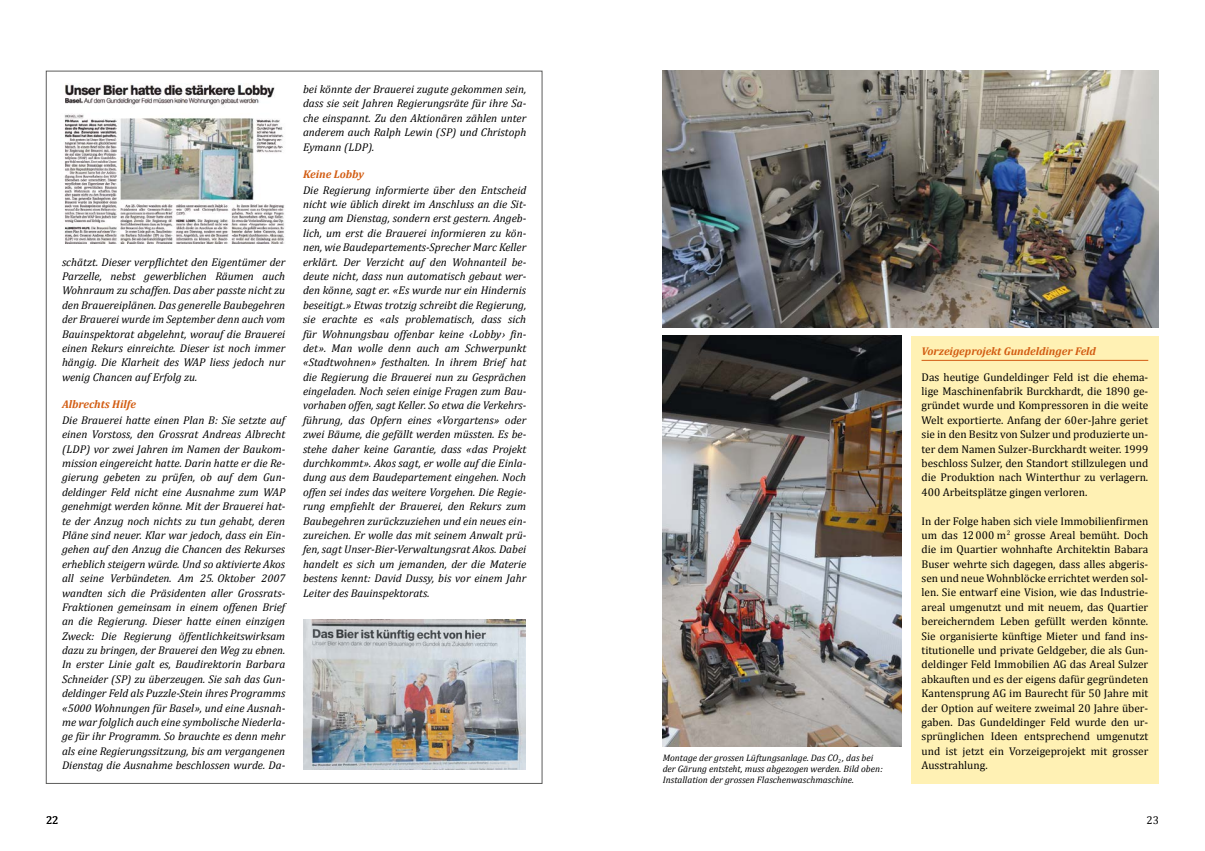
<style>
.page{position:relative;width:1205px;height:851px;background:#fff}
.page>*{position:absolute;margin:0;border:0;box-sizing:border-box;transform-origin:0 0}
.t1{font:italic 11.25px/14.4px "Cambria";color:#000;text-align:justify}
.t2{font:11.25px/14.4px "Cambria";color:#000;text-align:justify}
.t3{font:italic 700 11.25px "Cambria";color:#d25c12}
.t4{font:italic 9.38px/11.2px "Cambria";color:#000}
</style>
<div class="page">
<div style="left:911px;top:336px;width:248px;height:447px;background:#fff1b4"></div>
<hr style="left:921px;top:360px;width:227px;height:1px;background:#d25c12">
<img style="left:663px;top:71px;width:496px;height:256px">
<img style="left:662px;top:336px;width:240px;height:410px">
<img style="left:64px;top:83px;width:220px;height:161px">
<img style="left:303px;top:619px;width:223px;height:150px">
<p class="t1" style="left:62px;top:254px;width:225px">schätzt. Dieser verpflichtet den Eigentümer der Parzelle, nebst gewerblichen Räumen auch Wohnraum zu schaffen. Das aber passte nicht zu den Brauereiplänen. Das generelle Baubegehren der Brauerei wurde im September denn auch vom Bauinspektorat abgelehnt, worauf die Brauerei einen Rekurs einreichte. Dieser ist noch immer hängig. Die Klarheit des WAP liess jedoch nur wenig Chancen auf Erfolg zu.</p>
<p class="t3" style="left:62px;top:396px;width:75px">Albrechts Hilfe</p>
<p class="t1" style="left:62px;top:412px;width:225px">Die Brauerei hatte einen Plan B: Sie setzte auf einen Vorstoss, den Grossrat Andreas Albrecht (LDP) vor zwei Jahren im Namen der Baukom&shy;mission eingereicht hatte. Darin hatte er die Re&shy;gierung gebeten zu prüfen, ob auf dem Gun&shy;deldinger Feld nicht eine Ausnahme zum WAP genehmigt werden könne. Mit der Brauerei hat&shy;te der Anzug noch nichts zu tun gehabt, deren Pläne sind neuer. Klar war jedoch, dass ein Ein&shy;gehen auf den Anzug die Chancen des Rekurses erheblich steigern würde. Und so aktivierte Akos all seine Verbündeten. Am 25. Oktober 2007 wandten sich die Präsidenten aller Grossrats-Fraktionen gemeinsam in einem offenen Brief an die Regierung. Dieser hatte einen einzigen Zweck: Die Regierung öffentlichkeitswirksam dazu zu bringen, der Brauerei den Weg zu ebnen.<br>In erster Linie galt es, Baudirektorin Barbara Schneider (SP) zu überzeugen. Sie sah das Gun&shy;deldinger Feld als Puzzle-Stein ihres Programms «5000 Wohnungen für Basel», und eine Ausnah&shy;me war folglich auch eine symbolische Niederla&shy;ge für ihr Programm. So brauchte es denn mehr als eine Regierungssitzung, bis am vergangenen Dienstag die Ausnahme beschlossen wurde. Da-</p>
<p class="t1" style="left:303px;top:81px;width:225px">bei könnte der Brauerei zugute gekommen sein, dass sie seit Jahren Regierungsräte für ihre Sa&shy;che einspannt. Zu den Aktionären zählen unter anderem auch Ralph Lewin (SP) und Christoph Eymann (LDP).</p>
<p class="t3" style="left:303px;top:166px;width:63px">Keine Lobby</p>
<p class="t1" style="left:303px;top:182px;width:225px">Die Regierung informierte über den Entscheid nicht wie üblich direkt im Anschluss an die Sit&shy;zung am Dienstag, sondern erst gestern. Angeb&shy;lich, um erst die Brauerei informieren zu kön&shy;nen, wie Baudepartements-Sprecher Marc Keller erklärt. Der Verzicht auf den Wohnanteil be&shy;deute nicht, dass nun automatisch gebaut wer&shy;den könne, sagt er. «Es wurde nur ein Hindernis beseitigt.» Etwas trotzig schreibt die Regierung, sie erachte es «als problematisch, dass sich für Wohnungsbau offenbar keine ‹Lobby› fin&shy;det». Man wolle denn auch am Schwerpunkt «Stadtwohnen» festhalten. In ihrem Brief hat die Regierung die Brauerei nun zu Gesprächen eingeladen. Noch seien einige Fragen zum Bau&shy;vorhaben offen, sagt Keller. So etwa die Verkehrs&shy;führung, das Opfern eines «Vorgartens» oder zwei Bäume, die gefällt werden müssten. Es be&shy;stehe daher keine Garantie, dass «das Projekt durchkommt». Akos sagt, er wolle auf die Einla&shy;dung aus dem Baudepartement eingehen. Noch offen sei indes das weitere Vorgehen. Die Regie&shy;rung empfiehlt der Brauerei, den Rekurs zum Baubegehren zurückzuziehen und ein neues ein&shy;zureichen. Er wolle das mit seinem Anwalt prü&shy;fen, sagt Unser-Bier-Verwaltungsrat Akos. Dabei handelt es sich um jemanden, der die Materie bestens kennt: David Dussy, bis vor einem Jahr Leiter des Bauinspektorats.</p>
<p class="t4" style="left:663px;top:751px;width:222px">Montage der grossen Lüftungsanlage. Das CO<sub>2</sub> , das bei der Gärung entsteht, muss abgezogen werden. Bild oben:<br>Installation der grossen Flaschenwaschmaschine.</p>
<p class="t3" style="left:921px;top:343px;width:176px">Vorzeigeprojekt Gundeldinger Feld</p>
<p class="t2" style="left:921px;top:369px;width:228px">Das heutige Gundeldinger Feld ist die ehema&shy;lige Maschinenfabrik Burckhardt, die 1890 ge&shy;gründet wurde und Kompressoren in die weite Welt exportierte. Anfang der 60er-Jahre geriet sie in den Besitz von Sulzer und produzierte un&shy;ter dem Namen Sulzer-Burckhardt weiter. 1999 beschloss Sulzer, den Standort stillzulegen und die Produktion nach Winterthur zu verlagern.<br>400 Arbeitsplätze gingen verloren.</p>
<p class="t2" style="left:921px;top:513px;width:228px">In der Folge haben sich viele Immobilienfirmen um das 12 000 m<sup>2</sup> grosse Areal bemüht. Doch die im Quartier wohnhafte Architektin Babara Buser wehrte sich dagegen, dass alles abgeris&shy;sen und neue Wohnblöcke errichtet werden sol&shy;len. Sie entwarf eine Vision, wie das Industrie&shy;areal umgenutzt und mit neuem, das Quartier bereicherndem Leben gefüllt werden könnte.<br>Sie organisierte künftige Mieter und fand ins&shy;titutionelle und private Geldgeber, die als Gun&shy;deldinger Feld Immobilien AG das Areal Sulzer abkauften und es der eigens dafür gegründeten Kantensprung AG im Baurecht für 50 Jahre mit der Option auf weitere zweimal 20 Jahre über&shy;gaben. Das Gundeldinger Feld wurde den ur&shy;sprünglichen Ideen entsprechend umgenutzt und ist jetzt ein Vorzeigeprojekt mit grosser Ausstrahlung.</p>
<p class="t2" style="left:46px;top:813px;width:14px">22</p>
<p class="t2" style="left:1146px;top:813px;width:14px">23</p>
</div>
